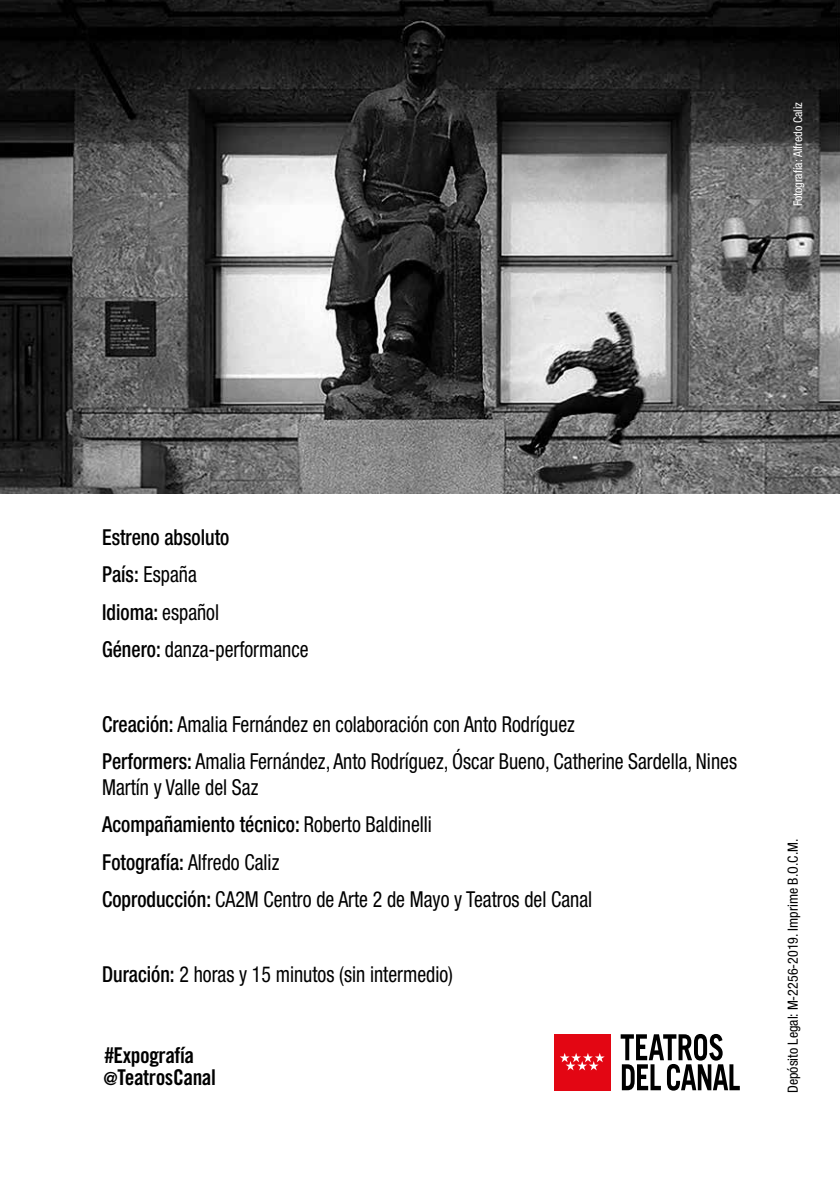
<style>
.page{position:relative;width:840px;height:1191px;background:#fff}
.page>*{position:absolute;margin:0;border:0;box-sizing:border-box;transform-origin:0 0}
.t1{font:condensed 22px/37.4px "Helvetica Neue LT Pro";color:#000;scale:.9 1}
.t2{font:500 condensed 22px/37.4px "Helvetica Neue LT Pro";color:#000;scale:.9 1}
.t3{font:21.8px/22.2px "Trade Gothic LT Std Bd Cn 20";letter-spacing:-.02em;color:#000}
.t4{font:condensed 14px "Helvetica Neue";color:#000}
.t5{font:condensed 12px "Helvetica Neue LT Pro";color:#fff}
.s1{font-weight:400}
.s2{font-weight:500}
.s3{font-size:18px}
</style>
<div class="page">
<div style="left:553px;top:1034px;width:56px;height:56px;background:#e30613"></div>
<svg style="left:560px;top:1053px;width:44px;height:17px"></svg>
<svg style="left:620px;top:1034px;width:119px;height:56px"></svg>
<img style="left:0;top:0;width:839px;height:493px">
<p class="t5" style="left:790px;top:206px;width:106px;rotate:-90deg">Fotografía: Alfredo Caliz</p>
<p class="t2" style="left:102px;top:518px;width:231px">Estreno absoluto<br>País: <span class="s1">España<br></span>Idioma: <span class="s1">español<br></span>Género: <span class="s1">danza-performance</span></p>
<p class="t1" style="left:102px;top:705px;width:706px"><span class="s2">Creación:</span> Amalia Fernández en colaboración con Anto Rodríguez<br><span class="s2">Performers:</span> Amalia Fernández, Anto Rodríguez, Óscar Bueno, Catherine Sardella, Nines</p>
<p class="t1" style="left:102px;top:768px;width:546px">Martín y Valle del Saz<br><span class="s2">Acompañamiento técnico:</span> Roberto Baldinelli<br><span class="s2">Fotografía:</span> Alfredo Caliz<br><span class="s2">Coproducción:</span> CA2M Centro de Arte 2 de Mayo y Teatros del Canal</p>
<p class="t1" style="left:102px;top:955px;width:391px"><span class="s2">Duración:</span> 2 horas y 15 minutos (sin intermedio)</p>
<p class="t3" style="left:103px;top:1044px;width:114px">#Expografía <span class="s3">@</span>TeatrosCanal</p>
<p class="t4" style="left:784px;top:1093px;width:256px;rotate:-90deg">Depósito Legal: M-2256-2019. Imprime B.O.C.M.</p>
</div>
